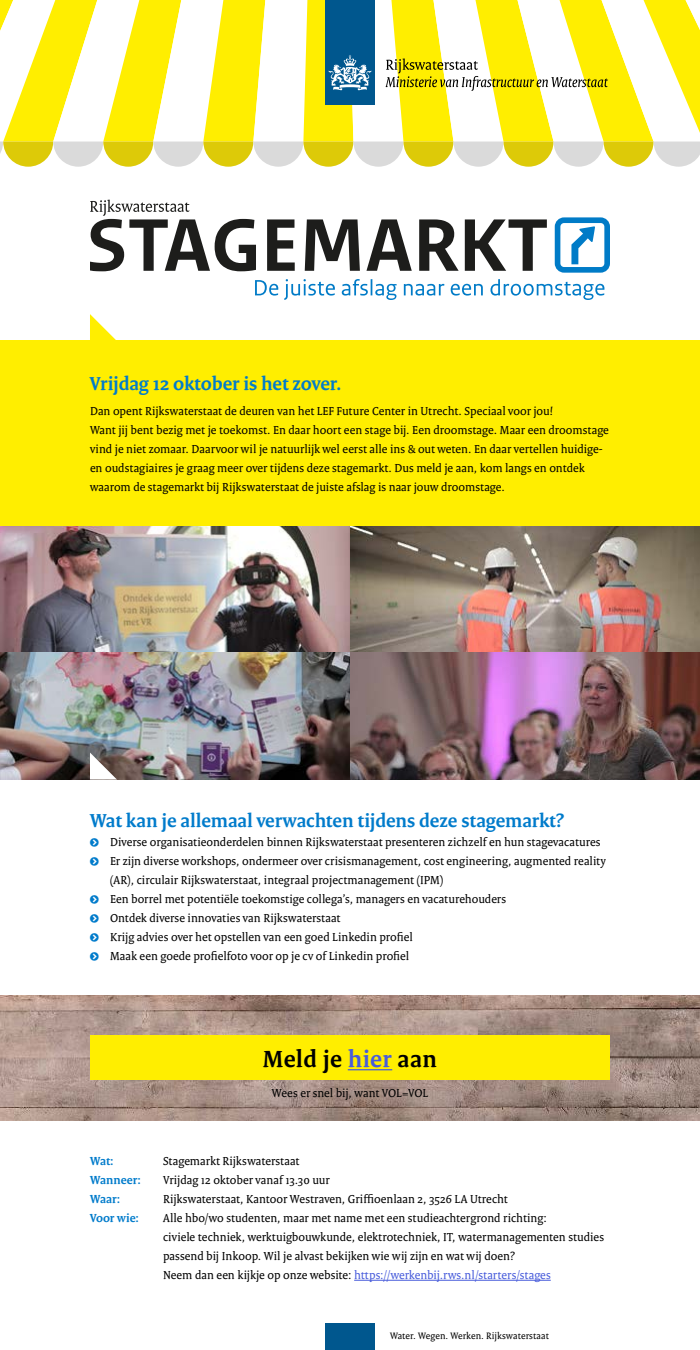
<style>
.page{position:relative;width:700px;height:1350px;background:#fff}
.page>*{position:absolute;margin:0;border:0;box-sizing:border-box;transform-origin:0 0}
.t1{font:700 25px "Rijksoverheid Serif";letter-spacing:.01em;color:#000}
.t2{font:700 20px "Rijksoverheid Serif";letter-spacing:-.005em;color:#007bcb}
.t3{font:12.5px/19px "Rijksoverheid Serif";color:#000}
.t4{font:700 12.5px "Rijksoverheid Serif";color:#007bcb}
.t5{font:10px "Rijksoverheid Serif";letter-spacing:.01em;color:#000}
.s1{color:#485cdb}
</style>
<div class="page">
<svg style="left:0;top:0;width:700px;height:167px"></svg>
<div style="left:325px;top:1323px;width:50px;height:27px;background:#00578e"></div>
<div style="left:0;top:340px;width:700px;height:186px;background:#fe0"></div>
<svg style="left:90px;top:314px;width:26px;height:26px"></svg>
<svg style="left:267px;top:219px;width:28px;height:52px"></svg>
<svg style="left:305px;top:219px;width:55px;height:52px"></svg>
<svg style="left:366px;top:219px;width:46px;height:52px"></svg>
<svg style="left:419px;top:219px;width:40px;height:52px"></svg>
<svg style="left:465px;top:219px;width:82px;height:52px"></svg>
<svg style="left:555px;top:217px;width:55px;height:56px"></svg>
<svg style="left:90px;top:200px;width:166px;height:71px"></svg>
<svg style="left:255px;top:280px;width:23px;height:16px"></svg>
<svg style="left:284px;top:279px;width:51px;height:21px"></svg>
<svg style="left:342px;top:279px;width:55px;height:21px"></svg>
<svg style="left:404px;top:284px;width:40px;height:12px"></svg>
<svg style="left:451px;top:284px;width:32px;height:12px"></svg>
<svg style="left:491px;top:279px;width:113px;height:21px"></svg>
<img style="left:0;top:526px;width:700px;height:254px">
<svg style="left:90px;top:753px;width:27px;height:27px"></svg>
<hr style="left:354px;top:1280px;width:197px;height:1px;background:#485cdb">
<img style="left:0;top:995px;width:700px;height:125px">
<div style="left:90px;top:1035px;width:520px;height:45px;background:#fe0"></div>
<hr style="left:348px;top:1069px;width:44px;height:1px;background:#485cdb">
<h2 class="t2" style="left:90px;top:371px;width:253px">Vrijdag 12 oktober is het zover.</h2>
<p class="t3" style="left:90px;top:402px;width:520px">Dan opent Rijkswaterstaat de deuren van het LEF Future Center in Utrecht. Speciaal voor jou!<br>Want jij bent bezig met je toekomst. En daar hoort een stage bij. Een droomstage. Maar een droomstage vind je niet zomaar. Daarvoor wil je natuurlijk wel eerst alle ins &amp; out weten. En daar vertellen huidige&shy;en oudstagiaires je graag meer over tijdens deze stagemarkt. Dus meld je aan, kom langs en ontdek waarom de stagemarkt bij Rijkswaterstaat de juiste afslag is naar jouw droomstage.</p>
<h2 class="t2" style="left:90px;top:809px;width:476px">Wat kan je allemaal verwachten tijdens deze stagemarkt?</h2>
<p class="t3" style="left:110px;top:833px;width:497px">Diverse organisatieonderdelen binnen Rijkswaterstaat presenteren zichzelf en hun stagevacatures Er zijn diverse workshops, ondermeer over crisismanagement, cost engineering, augmented reality (AR), circulair Rijkswaterstaat, integraal projectmanagement (IPM)<br>Een borrel met potentiële toekomstige collega’s, managers en vacaturehouders<br>Ontdek diverse innovaties van Rijkswaterstaat<br>Krijg advies over het opstellen van een goed Linkedin profiel<br>Maak een goede profielfoto voor op je cv of Linkedin profiel</p>
<h1 class="t1" style="left:263px;top:1044px;width:176px">Meld je <span class="s1">hier</span> aan</h1>
<p class="t3" style="left:272px;top:1084px;width:158px">Wees er snel bij, want VOL=VOL</p>
<p class="t4" style="left:90px;top:1153px;width:25px">Wat:</p>
<p class="t3" style="left:163px;top:1151px;width:138px">Stagemarkt Rijkswaterstaat</p>
<p class="t4" style="left:90px;top:1172px;width:52px">Wanneer:</p>
<p class="t3" style="left:163px;top:1170px;width:168px">Vrijdag 12 oktober vanaf 13.30 uur</p>
<p class="t4" style="left:90px;top:1191px;width:32px">Waar:</p>
<p class="t3" style="left:163px;top:1189px;width:346px">Rijkswaterstaat, Kantoor Westraven, Griffioenlaan 2, 3526 LA Utrecht</p>
<p class="t4" style="left:90px;top:1210px;width:50px">Voor wie:</p>
<p class="t3" style="left:163px;top:1208px;width:443px">Alle hbo/wo studenten, maar met name met een studieachtergrond richting:<br>civiele techniek, werktuigbouwkunde, elektrotechniek, IT, watermanagementen studies passend bij Inkoop. Wil je alvast bekijken wie wij zijn en wat wij doen?<br>Neem dan een kijkje op onze website: <span class="s1">https://werkenbij.rws.nl/starters/stages</span></p>
<p class="t5" style="left:390px;top:1329px;width:160px">Water. Wegen. Werken. Rijkswaterstaat</p>
</div>
